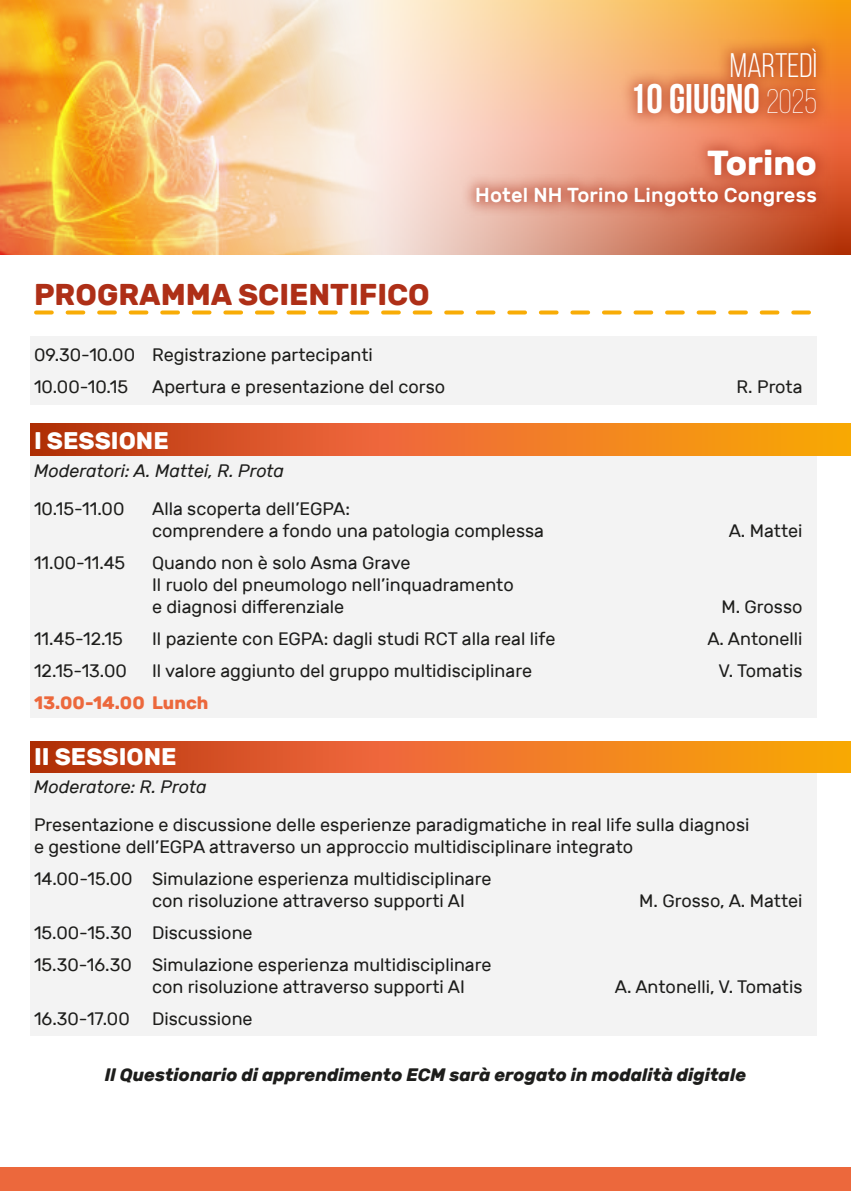
<style>
.page{position:relative;width:851px;height:1191px;background:#fff}
.page>*{position:absolute;margin:0;border:0;box-sizing:border-box;transform-origin:0 0}
.t1{font:700 41.4px "Bebas Neue";color:#fff}
.t2{font:700 34.6px "Rubik";color:#fff}
.t3{font:34px "Bebas Neue";color:#fff}
.t4{font:700 30px "Rubik";color:#ae2f17}
.t5{font:700 24px "Rubik";color:#fff}
.t6{font:500 20.2px "Rubik";letter-spacing:.01em;color:#fff}
.t7{font:18px/22px "Rubik";color:#1d1d1b}
.t8{font:italic 700 18px "Rubik";color:#1d1d1b}
.t9{font:italic 18px "Rubik";color:#1d1d1b}
.t10{font:700 18px "Rubik";color:#ec683c}
.s1{font-weight:300;font-size:34px}
</style>
<div class="page">
<div style="left:30px;top:337px;width:786px;height:68px;background:#f3f3f3"></div>
<div style="left:30px;top:757px;width:786px;height:278px;background:#f3f3f3"></div>
<div style="left:30px;top:450px;width:786px;height:267px;background:#f3f3f3"></div>
<svg style="left:30px;top:741px;width:820px;height:32px;background:#e46e1f"></svg>
<svg style="left:30px;top:424px;width:820px;height:31px;background:#e46e1f"></svg>
<svg style="left:383px;top:0;width:467px;height:254px;background:#efb68d"></svg>
<div style="left:460px;top:134px;width:371px;height:87px;background:#ae2f17;opacity:.52"></div>
<img style="left:0;top:0;width:383px;height:254px">
<div style="left:619px;top:33px;width:212px;height:96px;background:#ae2f17;opacity:.52"></div>
<hr style="left:0;top:37px;width:1px;height:143px;background:#fff;opacity:.4">
<svg style="left:36px;top:310px;width:772px;height:4px"></svg>
<div style="left:0;top:1167px;width:850px;height:24px;background:#ec683c"></div>
<h3 class="t3" style="left:729px;top:47px;width:88px">MARTEDì</h3>
<h1 class="t1" style="left:629px;top:76px;width:188px">10 GIUGNO <span class="s1">2025</span></h1>
<h3 class="t4" style="left:34px;top:277px;width:397px">PROGRAMMA SCIENTIFICO</h3>
<h2 class="t2" style="left:707px;top:143px;width:111px">Torino</h2>
<p class="t6" style="left:475px;top:184px;width:343px">Hotel NH Torino Lingotto Congress</p>
<p class="t7" style="left:34px;top:339px;width:340px;line-height:32px">09.30-10.00 Registrazione partecipanti<br>10.00-10.15</p>
<p class="t7" style="left:152px;top:376px;width:294px">Apertura e presentazione del corso</p>
<p class="t7" style="left:736px;top:376px;width:67px">R. Prota</p>
<h3 class="t5" style="left:34px;top:427px;width:136px">I SESSIONE</h3>
<p class="t9" style="left:34px;top:461px;width:251px">Moderatori: A. Mattei, R. Prota</p>
<p class="t7" style="left:34px;top:498px;width:92px">10.15-11.00</p>
<p class="t7" style="left:152px;top:498px;width:393px">Alla scoperta dell’EGPA:<br>comprendere a fondo una patologia complessa</p>
<p class="t7" style="left:728px;top:520px;width:75px">A. Mattei</p>
<p class="t7" style="left:34px;top:552px;width:93px">11.00-11.45</p>
<p class="t7" style="left:152px;top:552px;width:363px">Quando non è solo Asma Grave<br>Il ruolo del pneumologo nell’inquadramento e diagnosi differenziale</p>
<p class="t7" style="left:721px;top:596px;width:83px">M. Grosso</p>
<p class="t7" style="left:34px;top:628px;width:90px">11.45-12.15</p>
<p class="t7" style="left:152px;top:628px;width:404px">Il paziente con EGPA: dagli studi RCT alla real life</p>
<p class="t7" style="left:707px;top:628px;width:97px">A. Antonelli</p>
<p class="t7" style="left:34px;top:660px;width:94px">12.15-13.00</p>
<p class="t7" style="left:152px;top:660px;width:381px">Il valore aggiunto del gruppo multidisciplinare</p>
<p class="t7" style="left:718px;top:660px;width:86px">V. Tomatis</p>
<p class="t10" style="left:34px;top:692px;width:176px">13.00-14.00 Lunch</p>
<h3 class="t5" style="left:34px;top:742px;width:144px">II SESSIONE</h3>
<p class="t9" style="left:34px;top:776px;width:174px">Moderatore: R. Prota</p>
<p class="t7" style="left:34px;top:813px;width:716px">Presentazione e discussione delle esperienze paradigmatiche in real life sulla diagnosi e gestione dell’EGPA attraverso un approccio multidisciplinare integrato</p>
<p class="t7" style="left:152px;top:867px;width:341px;text-indent:-118px">14.00-15.00 Simulazione esperienza multidisciplinare con risoluzione attraverso supporti AI</p>
<p class="t7" style="left:639px;top:889px;width:165px">M. Grosso, A. Mattei</p>
<p class="t7" style="left:34px;top:916px;width:459px;line-height:32px">15.00-15.30 Discussione<br>15.30-16.30 Simulazione esperienza multidisciplinare</p>
<p class="t7" style="left:152px;top:975px;width:314px">con risoluzione attraverso supporti AI</p>
<p class="t7" style="left:614px;top:975px;width:189px">A. Antonelli, V. Tomatis</p>
<p class="t7" style="left:34px;top:1007px;width:220px">16.30-17.00 Discussione</p>
<p class="t8" style="left:105px;top:1064px;width:643px">Il Questionario di apprendimento ECM sarà erogato in modalità digitale</p>
</div>
